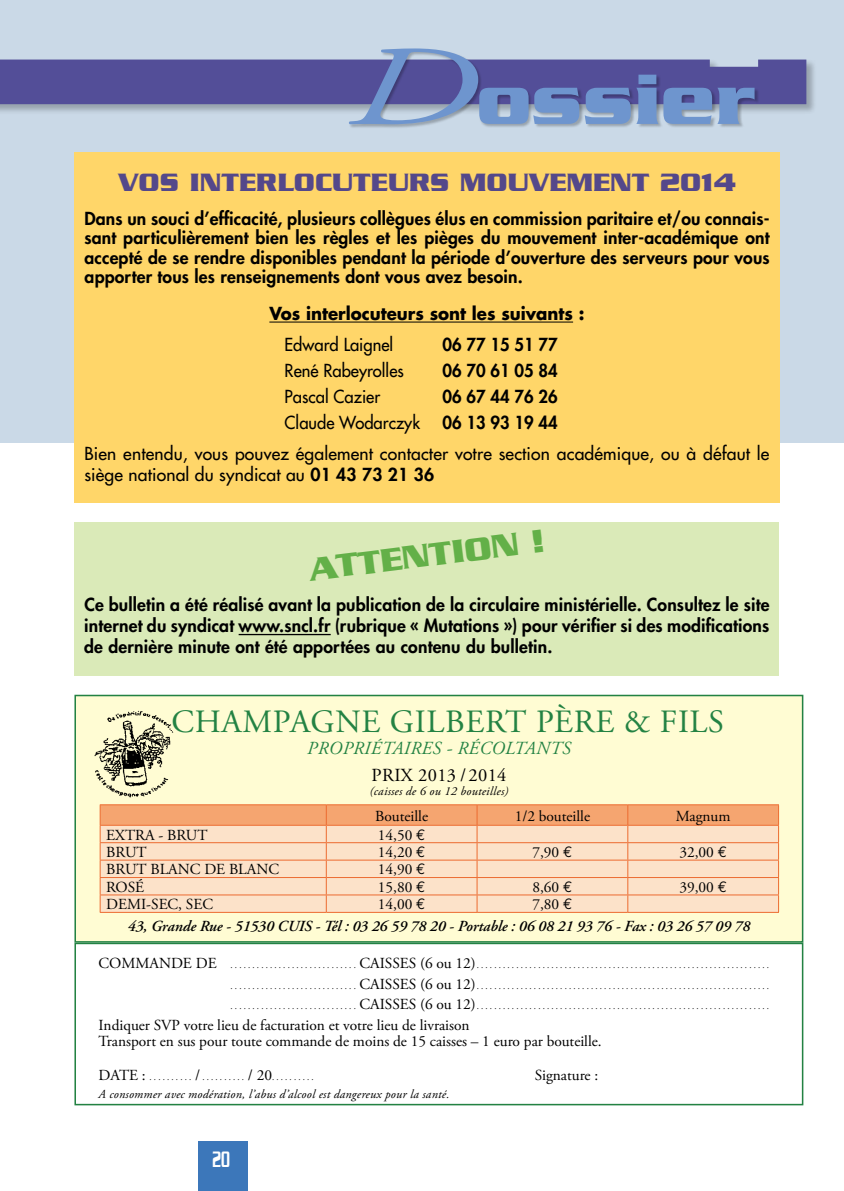
<style>
.page{position:relative;width:844px;height:1191px;background:#fff}
.page>*{position:absolute;margin:0;border:0;box-sizing:border-box;transform-origin:0 0}
.t1{font:700 77px "Serpentine";color:#6e95ce}
.t2{font:700 35px "Serpentine";color:#63b048}
.t3{font:32.55px "Adobe Garamond Pro";letter-spacing:.02em;color:#238243}
.t4{font:700 27.12px "Serpentine";color:#54488a}
.t5{font:500 24.15px "Serpentine";color:#fff;scale:.51 1}
.t6{font:italic 18.38px "Adobe Garamond Pro";letter-spacing:.02em;color:#238243}
.t7{font:18.38px "Adobe Garamond Pro";letter-spacing:.02em;color:#000}
.t8{font:800 17.5px/19.2px "Futura";letter-spacing:.01em;color:#000;text-align:justify}
.t9{font:17.5px/21px "Futura";letter-spacing:.01em;color:#000}
.t10{font:17.5px "Futura";letter-spacing:.01em;color:#000;scale:.95 1}
.t11{font:800 17.5px "Futura";letter-spacing:.01em;color:#000;scale:.95 1}
.t12{font:700 17.5px "Futura";color:#000;scale:.95 1}
.t13{font:15.4px/16.3px "Adobe Garamond Pro";color:#000}
.t14{font:italic 600 15.4px "Adobe Garamond Pro";color:#000}
.t15{font:italic 12.25px "Adobe Garamond Pro";letter-spacing:.02em;color:#000}
.t16{font:8.92px "Adobe Garamond Pro";color:#000}
.s1{font-family:"Adobe Garamond Pro";font-weight:400;font-style:italic;font-size:113.75px}
.s2{font-weight:800}
.s3{font-family:"Euro Mono"}
.s4{font-size:15.4px}
</style>
<div class="page">
<hr style="left:843px;top:57px;width:1px;height:55px;background:#cad9e7">
<div style="left:198px;top:1141px;width:50px;height:50px;background:#3c77ba"></div>
<div style="left:0;top:0;width:843px;height:442px;background:#cad9e7"></div>
<div style="left:0;top:59px;width:816px;height:55px;background:#000;opacity:.25"></div>
<div style="left:0;top:60px;width:806px;height:44px;background:#534e98"></div>
<div style="left:349px;top:49px;width:410px;height:80px;background:#000;opacity:.25"></div>
<div style="left:74px;top:521px;width:705px;height:154px;background:#daeab8"></div>
<hr style="left:238px;top:634px;width:92px;height:1px;background:#000">
<div style="left:74px;top:694px;width:729px;height:248px;background:#fffcd3;border:2px solid #238243"></div>
<hr style="left:100px;top:804px;width:226px;height:1px;background:#ec6b30">
<hr style="left:326px;top:804px;width:151px;height:1px;background:#ec6b30">
<hr style="left:477px;top:804px;width:150px;height:1px;background:#ec6b30">
<hr style="left:627px;top:804px;width:151px;height:1px;background:#ec6b30">
<svg style="left:100px;top:805px;width:679px;height:107px;background:#f9d0b0"></svg>
<hr style="left:100px;top:912px;width:226px;height:1px;background:#ec6b30">
<hr style="left:326px;top:912px;width:151px;height:1px;background:#ec6b30">
<hr style="left:477px;top:912px;width:150px;height:1px;background:#ec6b30">
<hr style="left:627px;top:912px;width:151px;height:1px;background:#ec6b30">
<div style="left:74px;top:942px;width:729px;height:163px;border:2px solid #238243"></div>
<img style="left:94px;top:710px;width:80px;height:88px">
<div style="left:74px;top:152px;width:705px;height:350px;background:#ffd669"></div>
<hr style="left:269px;top:322px;width:304px;height:1px;background:#000">
<h1 class="t1" style="left:346px;top:55px;width:410px"><span class="s1">D</span>ossier</h1>
<h3 class="t4" style="left:118px;top:167px;width:90px">VOS INTERL</h3>
<h3 class="t4" style="left:294px;top:167px;width:41px">OCUTEURS</h3>
<h3 class="t4" style="left:460px;top:167px;width:111px">MOUVEMENT</h3>
<h3 class="t4" style="left:659px;top:167px;width:77px">2014</h3>
<p class="t8" style="left:84px;top:209px;width:686px">Dans un souci d’efficacité, plusieurs collègues élus en commission paritaire et/ou connais&shy;sant particulièrement bien les règles et les pièges du mouvement inter-académique ont accepté de se rendre disponibles pendant la période d’ouverture des serveurs pour vous apporter tous les renseignements dont vous avez besoin.</p>
<p class="t12" style="left:269px;top:302px;width:333px">Vos interlocuteurs sont les suivants :</p>
<p class="t10" style="left:284px;top:333px;width:116px">Edward Laignel</p>
<p class="t11" style="left:442px;top:333px;width:123px">06 77 15 51 77</p>
<p class="t10" style="left:284px;top:359px;width:127px">René Rabeyrolles</p>
<p class="t11" style="left:442px;top:359px;width:123px">06 70 61 05 84</p>
<p class="t10" style="left:284px;top:385px;width:102px">Pascal Cazier</p>
<p class="t11" style="left:442px;top:385px;width:123px">06 67 44 76 26</p>
<p class="t10" style="left:284px;top:411px;width:144px">Claude Wodarczyk</p>
<p class="t11" style="left:442px;top:411px;width:123px">06 13 93 19 44</p>
<p class="t9" style="left:84px;top:443px;width:686px">Bien entendu, vous pouvez également contacter votre section académique, ou à défaut le siège national du syndicat au <span class="s2">01 43 73 21 36</span></p>
<h2 class="t2" style="left:307px;top:549px;width:30px;rotate:-7deg">ATTENTI</h2>
<p class="t8" style="left:84px;top:593px;width:686px;line-height:21px">Ce bulletin a été réalisé avant la publication de la circulaire ministérielle. Consultez le site internet du syndicat www.sncl.fr (rubrique « Mutations ») pour vérifier si des modifications de dernière minute ont été apportées au contenu du bulletin.</p>
<h3 class="t3" style="left:171px;top:702px;width:554px">CHAMPAGNE GILBERT PÈRE &amp; FILS</h3>
<p class="t6" style="left:307px;top:737px;width:265px">PROPRIÉTAIRES - RÉCOLTANTS</p>
<p class="t7" style="left:371px;top:764px;width:136px">PRIX 2013 / 2014</p>
<p class="t15" style="left:369px;top:784px;width:140px">(caisses de 6 ou 12 bouteilles)</p>
<p class="t13" style="left:375px;top:808px;width:54px">Bouteille</p>
<p class="t13" style="left:514px;top:808px;width:77px">1/2 bouteille</p>
<p class="t13" style="left:675px;top:808px;width:56px">Magnum</p>
<p class="t13" style="left:106px;top:827px;width:103px">EXTRA - BRUT</p>
<p class="t13" style="left:378px;top:827px;width:49px">14,50 <span class="s3">E</span></p>
<p class="t13" style="left:106px;top:844px;width:42px">BRUT</p>
<p class="t13" style="left:378px;top:844px;width:49px">14,20 <span class="s3">E</span></p>
<p class="t13" style="left:532px;top:844px;width:41px">7,90 <span class="s3">E</span></p>
<p class="t13" style="left:679px;top:844px;width:49px">32,00 <span class="s3">E</span></p>
<p class="t13" style="left:106px;top:862px;width:174px">BRUT BLANC DE BLANC</p>
<p class="t13" style="left:378px;top:862px;width:49px">14,90 <span class="s3">E</span></p>
<p class="t13" style="left:106px;top:879px;width:39px">ROSÉ</p>
<p class="t13" style="left:378px;top:879px;width:49px">15,80 <span class="s3">E</span></p>
<p class="t13" style="left:532px;top:879px;width:41px">8,60 <span class="s3">E</span></p>
<p class="t13" style="left:679px;top:879px;width:49px">39,00 <span class="s3">E</span></p>
<p class="t13" style="left:106px;top:896px;width:108px">DEMI-SEC, SEC</p>
<p class="t13" style="left:378px;top:896px;width:49px">14,00 <span class="s3">E</span></p>
<p class="t13" style="left:532px;top:896px;width:41px">7,80 <span class="s3">E</span></p>
<p class="t14" style="left:128px;top:917px;width:623px">43, Grande Rue - 51530 CUIS - Tél : 03 26 59 78 20 - Portable : 06 08 21 93 76 - Fax : 03 26 57 09 78</p>
<p class="t13" style="left:99px;top:955px;width:119px">COMMANDE DE</p>
<p class="t16" style="left:230px;top:960px;width:535px">............................ <span class="s4">CAISSES (6 ou 12)</span> ..................................................................</p>
<p class="t16" style="left:230px;top:980px;width:535px">............................ <span class="s4">CAISSES (6 ou 12)</span> ..................................................................</p>
<p class="t16" style="left:230px;top:1001px;width:535px">............................ <span class="s4">CAISSES (6 ou 12)</span> ..................................................................</p>
<p class="t13" style="left:99px;top:1017px;width:502px">Indiquer SVP votre lieu de facturation et votre lieu de livraison<br>Transport en sus pour toute commande de moins de 15 caisses – 1 euro par bouteille.</p>
<p class="t16" style="left:99px;top:1072px;width:215px"><span class="s4">DATE :</span> .......... <span class="s4">/</span>.......... <span class="s4">/ 20</span>..........</p>
<p class="t13" style="left:534px;top:1067px;width:65px">Signature :</p>
<p class="t15" style="left:99px;top:1086px;width:352px">A consommer avec modération, l’abus d’alcool est dangereux pour la santé.</p>
<h3 class="t5" style="left:212px;top:1145px;width:36px">20</h3>
</div>
